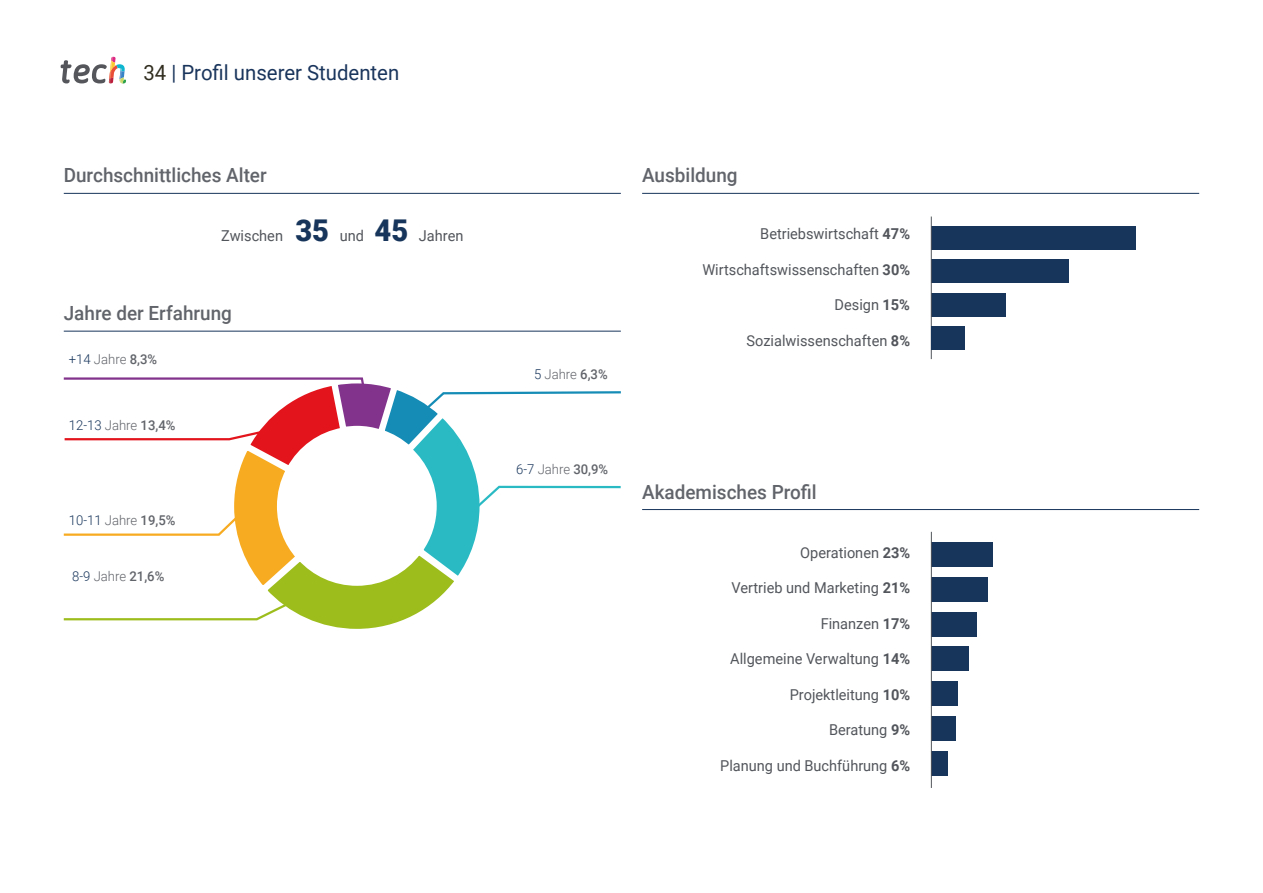
<style>
.page{position:relative;width:1263px;height:893px;background:#fff}
.page>*{position:absolute;margin:0;border:0;box-sizing:border-box;transform-origin:0 0}
.t1{font:21px "Roboto";color:#1a355c}
.t2{font:500 19.5px "Roboto";color:#61646a}
.t3{font:15px "Roboto";color:#52555b}
.t4{font:300 13.5px "Roboto";color:#61646a}
.t5{font:300 13.5px "Roboto";color:#17355b}
.s1{color:#312e20}
.s2{font-weight:900;font-size:30px;color:#17355b}
.s3{color:#17355b}
.s4{font-weight:500}
.s5{color:#61646a}
.s6{font-weight:500;color:#61646a}
.s7{font-weight:700}
</style>
<div class="page">
<div style="left:931px;top:293px;width:75px;height:24px;background:#17355b"></div>
<hr style="left:64px;top:193px;width:557px;height:1px;background:#17355b">
<hr style="left:642px;top:193px;width:557px;height:1px;background:#17355b">
<div style="left:931px;top:226px;width:204px;height:24px;background:#17355b"></div>
<div style="left:931px;top:259px;width:138px;height:24px;background:#17355b"></div>
<hr style="left:931px;top:217px;width:1px;height:142px;background:#52555b">
<svg style="left:61px;top:57px;width:65px;height:27px"></svg>
<hr style="left:64px;top:331px;width:557px;height:1px;background:#17355b">
<div style="left:932px;top:326px;width:33px;height:24px;background:#17355b"></div>
<svg style="left:63px;top:377px;width:558px;height:252px"></svg>
<div style="left:931px;top:647px;width:38px;height:24px;background:#17355b"></div>
<div style="left:931px;top:751px;width:16px;height:25px;background:#17355b"></div>
<div style="left:931px;top:577px;width:56px;height:25px;background:#17355b"></div>
<div style="left:931px;top:681px;width:27px;height:25px;background:#17355b"></div>
<hr style="left:642px;top:509px;width:557px;height:1px;background:#17355b">
<div style="left:931px;top:542px;width:62px;height:25px;background:#17355b"></div>
<div style="left:931px;top:612px;width:46px;height:24px;background:#17355b"></div>
<div style="left:931px;top:716px;width:25px;height:25px;background:#17355b"></div>
<hr style="left:931px;top:532px;width:1px;height:256px;background:#52555b">
<h1 class="t1" style="left:144px;top:57px;width:257px"><span class="s1">34</span> | Profil unserer Studenten</h1>
<h2 class="t2" style="left:64px;top:161px;width:204px">Durchschnittliches Alter</h2>
<p class="t3" style="left:221px;top:225px;width:244px">Zwischen <span class="s2">35</span> und <span class="s2">45</span> Jahren</p>
<h2 class="t2" style="left:64px;top:300px;width:170px">Jahre der Erfahrung</h2>
<p class="t4" style="left:69px;top:350px;width:90px"><span class="s3">+14</span> Jahre <span class="s4">8,3%</span></p>
<p class="t5" style="left:69px;top:416px;width:108px">12-13 <span class="s5">Jahre</span> <span class="s6">13,4%</span></p>
<p class="t5" style="left:69px;top:511px;width:108px">10-11 <span class="s5">Jahre</span> <span class="s6">19,5%</span></p>
<p class="t4" style="left:72px;top:567px;width:93px"><span class="s3">8-9</span> Jahre <span class="s4">21,6%</span></p>
<p class="t4" style="left:534px;top:365px;width:75px"><span class="s3">5</span> Jahre <span class="s4">6,3%</span></p>
<p class="t4" style="left:516px;top:460px;width:93px"><span class="s3">6-7</span> Jahre <span class="s4">30,9%</span></p>
<h2 class="t2" style="left:642px;top:161px;width:97px">Ausbildung</h2>
<p class="t3" style="left:760px;top:224px;width:151px">Betriebswirtschaft <span class="s7">47%</span></p>
<p class="t3" style="left:702px;top:259px;width:209px">Wirtschaftswissenschaften <span class="s7">30%</span></p>
<p class="t3" style="left:834px;top:295px;width:77px">Design <span class="s7">15%</span></p>
<p class="t3" style="left:746px;top:330px;width:165px">Sozialwissenschaften <span class="s7">8%</span></p>
<h2 class="t2" style="left:642px;top:478px;width:176px">Akademisches Profil</h2>
<p class="t3" style="left:800px;top:542px;width:111px">Operationen <span class="s7">23%</span></p>
<p class="t3" style="left:732px;top:577px;width:180px">Vertrieb und Marketing <span class="s7">21%</span></p>
<p class="t3" style="left:821px;top:613px;width:91px">Finanzen <span class="s7">17%</span></p>
<p class="t3" style="left:730px;top:648px;width:181px">Allgemeine Verwaltung <span class="s7">14%</span></p>
<p class="t3" style="left:790px;top:684px;width:122px">Projektleitung <span class="s7">10%</span></p>
<p class="t3" style="left:829px;top:719px;width:82px">Beratung <span class="s7">9%</span></p>
<p class="t3" style="left:720px;top:755px;width:191px">Planung und Buchführung <span class="s7">6%</span></p>
</div>
